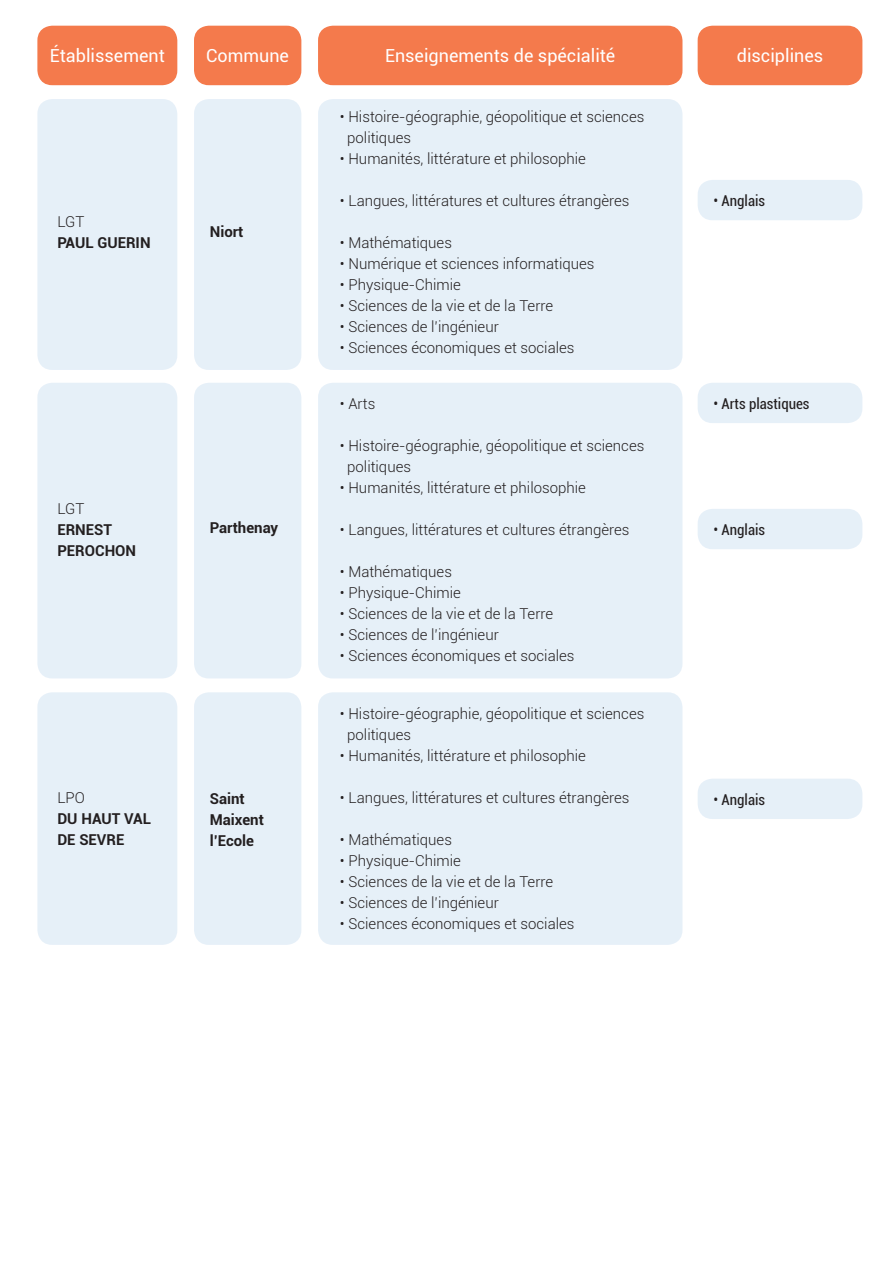
<style>
.page{position:relative;width:893px;height:1263px;background:#fff}
.page>*{position:absolute;margin:0;border:0;box-sizing:border-box;transform-origin:0 0}
.t1{font:18px "Roboto";color:#fff}
.t2{font:300 15px/21px "Roboto";color:#231f20}
.t3{font:700 15px/21px "Roboto";color:#231f20}
.t4{font:condensed 15px "Roboto";color:#231f20}
</style>
<div class="page">
<div style="left:37px;top:99px;width:140px;height:271px;background:#e6f0f8;border-radius:15px"></div>
<div style="left:37px;top:383px;width:140px;height:295px;background:#e6f0f8;border-radius:15px"></div>
<div style="left:37px;top:692px;width:140px;height:253px;background:#e6f0f8;border-radius:15px"></div>
<div style="left:194px;top:99px;width:107px;height:271px;background:#e6f0f8;border-radius:15px"></div>
<div style="left:194px;top:383px;width:107px;height:295px;background:#e6f0f8;border-radius:15px"></div>
<div style="left:194px;top:692px;width:107px;height:253px;background:#e6f0f8;border-radius:15px"></div>
<div style="left:318px;top:99px;width:364px;height:271px;background:#e6f0f8;border-radius:15px"></div>
<div style="left:318px;top:383px;width:364px;height:295px;background:#e6f0f8;border-radius:15px"></div>
<div style="left:318px;top:692px;width:364px;height:253px;background:#e6f0f8;border-radius:15px"></div>
<div style="left:698px;top:383px;width:164px;height:40px;background:#e6f0f8;border-radius:15px"></div>
<div style="left:698px;top:180px;width:164px;height:40px;background:#e6f0f8;border-radius:15px"></div>
<div style="left:698px;top:509px;width:164px;height:40px;background:#e6f0f8;border-radius:15px"></div>
<div style="left:698px;top:779px;width:164px;height:40px;background:#e6f0f8;border-radius:15px"></div>
<div style="left:318px;top:26px;width:364px;height:59px;background:#f47a4c;border-radius:15px"></div>
<div style="left:194px;top:26px;width:107px;height:59px;background:#f47a4c;border-radius:15px"></div>
<div style="left:37px;top:26px;width:140px;height:59px;background:#f47a4c;border-radius:15px"></div>
<div style="left:698px;top:26px;width:164px;height:59px;background:#f47a4c;border-radius:15px"></div>
<p class="t1" style="left:50px;top:43px;width:116px">Établissement</p>
<p class="t1" style="left:206px;top:43px;width:84px">Commune</p>
<p class="t1" style="left:385px;top:43px;width:232px">Enseignements de spécialité</p>
<p class="t1" style="left:737px;top:43px;width:88px">disciplines</p>
<p class="t2" style="left:57px;top:211px;width:29px">LGT</p>
<p class="t3" style="left:57px;top:232px;width:95px">PAUL GUERIN</p>
<p class="t3" style="left:210px;top:221px;width:35px">Niort</p>
<p class="t2" style="left:57px;top:497px;width:29px">LGT</p>
<p class="t3" style="left:57px;top:518px;width:80px">ERNEST<br>PEROCHON</p>
<p class="t3" style="left:210px;top:517px;width:70px">Parthenay</p>
<p class="t2" style="left:57px;top:787px;width:29px">LPO</p>
<p class="t3" style="left:57px;top:808px;width:95px">DU HAUT VAL<br>DE SEVRE</p>
<p class="t3" style="left:210px;top:788px;width:56px">Saint<br>Maixent l’Ecole</p>
<p class="t2" style="left:347px;top:106px;width:299px;text-indent:-7px">• Histoire-géographie, géopolitique et sciences politiques</p>
<p class="t2" style="left:340px;top:148px;width:248px">• Humanités, littérature et philosophie</p>
<p class="t2" style="left:340px;top:190px;width:291px">• Langues, littératures et cultures étrangères</p>
<p class="t2" style="left:340px;top:232px;width:114px">• Mathématiques</p>
<p class="t2" style="left:340px;top:253px;width:256px">• Numérique et sciences informatiques</p>
<p class="t2" style="left:340px;top:274px;width:123px">• Physique-Chimie</p>
<p class="t2" style="left:340px;top:295px;width:215px">• Sciences de la vie et de la Terre</p>
<p class="t2" style="left:340px;top:316px;width:160px">• Sciences de l’ingénieur</p>
<p class="t2" style="left:340px;top:337px;width:236px">• Sciences économiques et sociales</p>
<p class="t2" style="left:340px;top:392px;width:37px">• Arts</p>
<p class="t2" style="left:347px;top:434px;width:299px;text-indent:-7px">• Histoire-géographie, géopolitique et sciences politiques</p>
<p class="t2" style="left:340px;top:476px;width:248px">• Humanités, littérature et philosophie</p>
<p class="t2" style="left:340px;top:518px;width:291px">• Langues, littératures et cultures étrangères</p>
<p class="t2" style="left:340px;top:560px;width:114px">• Mathématiques</p>
<p class="t2" style="left:340px;top:581px;width:123px">• Physique-Chimie</p>
<p class="t2" style="left:340px;top:602px;width:215px">• Sciences de la vie et de la Terre</p>
<p class="t2" style="left:340px;top:623px;width:160px">• Sciences de l’ingénieur</p>
<p class="t2" style="left:340px;top:644px;width:236px">• Sciences économiques et sociales</p>
<p class="t2" style="left:347px;top:702px;width:299px;text-indent:-7px">• Histoire-géographie, géopolitique et sciences politiques</p>
<p class="t2" style="left:340px;top:744px;width:248px">• Humanités, littérature et philosophie</p>
<p class="t2" style="left:340px;top:786px;width:291px">• Langues, littératures et cultures étrangères</p>
<p class="t2" style="left:340px;top:828px;width:114px">• Mathématiques</p>
<p class="t2" style="left:340px;top:849px;width:123px">• Physique-Chimie</p>
<p class="t2" style="left:340px;top:870px;width:215px">• Sciences de la vie et de la Terre</p>
<p class="t2" style="left:340px;top:891px;width:160px">• Sciences de l’ingénieur</p>
<p class="t2" style="left:340px;top:912px;width:236px">• Sciences économiques et sociales</p>
<p class="t4" style="left:713px;top:190px;width:53px">• Anglais</p>
<p class="t4" style="left:713px;top:393px;width:98px">• Arts plastiques</p>
<p class="t4" style="left:713px;top:519px;width:53px">• Anglais</p>
<p class="t4" style="left:713px;top:789px;width:53px">• Anglais</p>
</div>
